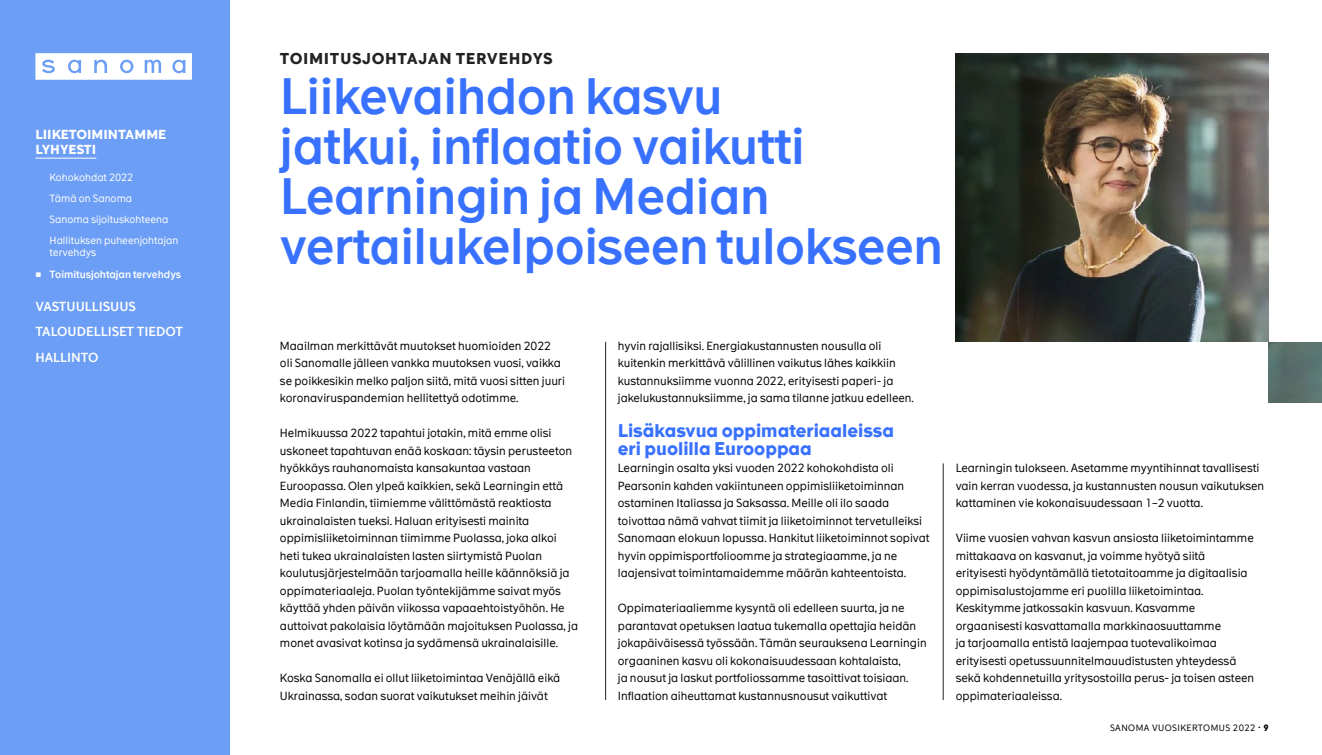
<style>
.page{position:relative;width:1322px;height:755px;background:#fff}
.page>*{position:absolute;margin:0;border:0;box-sizing:border-box;transform-origin:0 0}
.H2_not_in_TOC{font:600 48.75px/50px "The Message";letter-spacing:-.01em;color:#3971ff}
.t1{font:700 17.5px/17.5px "The Message";color:#3971ff}
.H2_smaller_first_lin{font:700 15px "The Message";letter-spacing:.04em;color:#222}
.t2{font:600 12.5px/25.4px "The Message";color:#fff}
.t3{font:700 12.5px/15px "The Message";color:#fff}
.Body_text{font:11.25px/17.5px "The Message";color:#000}
.t4{font:10px/20.9px "The Message";color:#fff}
.t5{font:600 10px "The Message";color:#fff}
.t6{font:8.75px "The Message";letter-spacing:.05em;color:#000}
.s1{font-family:"Arial";font-weight:400}
.s2{font-size:12.25px}
.s3{font-weight:700}
</style>
<div class="page">
<div style="left:0;top:0;width:230px;height:755px;background:#6c9ef5"></div>
<svg style="left:35px;top:53px;width:157px;height:27px;background:#e8f0fd"></svg>
<img style="left:1269px;top:342px;width:53px;height:60px">
<img style="left:956px;top:53px;width:313px;height:289px">
<hr style="left:605px;top:342px;width:1px;height:358px;background:#222">
<hr style="left:943px;top:463px;width:1px;height:237px;background:#222">
<hr style="left:35px;top:158px;width:61px;height:1px;background:#fff">
<p class="t3" style="left:35px;top:127px;width:132px">LIIKETOIMINTAMME<br>LYHYESTI</p>
<p class="t4" style="left:50px;top:167px;width:85px">Kohokohdat 2022<br>Tämä on Sanoma</p>
<p class="t4" style="left:50px;top:234px;width:130px;line-height:12px">Hallituksen puheenjohtajan tervehdys</p>
<p class="t4" style="left:50px;top:209px;width:120px">Sanoma sijoituskohteena</p>
<p class="t5" style="left:35px;top:268px;width:147px"><span class="s1">■</span> Toimitusjohtajan tervehdys</p>
<p class="t2" style="left:35px;top:294px;width:149px">VASTUULLISUUS<br>TALOUDELLISET TIEDOT<br>HALLINTO</p>
<h2 class="H2_smaller_first_lin" style="left:280px;top:49px;width:274px">TOIMITUSJOHTAJAN TERVEHDYS</h2>
<h1 class="H2_not_in_TOC" style="left:280px;top:72px;width:665px">Liikevaihdon kasvu<br>jatkui, inflaatio vaikutti<br>Learningin ja Median vertailukelpoiseen tulokseen</h1>
<p class="Body_text" style="left:280px;top:337px;width:287px">Maailman merkittävät muutokset huomioiden 2022 oli Sanomalle jälleen vankka muutoksen vuosi, vaikka se poikkesikin melko paljon siitä, mitä vuosi sitten juuri koronaviruspandemian hellitettyä odotimme.</p>
<p class="Body_text" style="left:280px;top:424px;width:299px">Helmikuussa 2022 tapahtui jotakin, mitä emme olisi uskoneet tapahtuvan enää koskaan: täysin perusteeton hyökkäys rauhanomaista kansakuntaa vastaan Euroopassa. Olen ylpeä kaikkien, sekä Learningin että Media Finlandin, tiimiemme välittömästä reaktiosta ukrainalaisten tueksi. Haluan erityisesti mainita oppimisliiketoiminnan tiimimme Puolassa, joka alkoi heti tukea ukrainalaisten lasten siirtymistä Puolan koulutusjärjestelmään tarjoamalla heille käännöksiä ja oppimateriaaleja. Puolan työntekijämme saivat myös käyttää yhden päivän viikossa vapaaehtoistyöhön. He auttoivat pakolaisia löytämään majoituksen Puolassa, ja monet avasivat kotinsa ja sydämensä ukrainalaisille.</p>
<p class="Body_text" style="left:280px;top:669px;width:282px">Koska Sanomalla ei ollut liiketoimintaa Venäjällä eikä<br>Ukrainassa, sodan suorat vaikutukset meihin jäivät</p>
<p class="Body_text" style="left:618px;top:337px;width:298px">hyvin rajallisiksi. Energiakustannusten nousulla oli kuitenkin merkittävä välillinen vaikutus lähes kaikkiin kustannuksiimme vuonna 2022, erityisesti paperi- ja jakelukustannuksiimme, ja sama tilanne jatkuu edelleen.</p>
<h3 class="t1" style="left:618px;top:422px;width:278px">Lisäkasvua oppimateriaaleissa eri puolilla Eurooppaa</h3>
<p class="Body_text" style="left:618px;top:459px;width:313px">Learningin osalta yksi vuoden 2022 kohokohdista oli Pearsonin kahden vakiintuneen oppimisliiketoiminnan ostaminen Italiassa ja Saksassa. Meille oli ilo saada toivottaa nämä vahvat tiimit ja liiketoiminnot tervetulleiksi Sanomaan elokuun lopussa. Hankitut liiketoiminnot sopivat hyvin oppimisportfolioomme ja strategiaamme, ja ne laajensivat toimintamaidemme määrän kahteentoista.</p>
<p class="Body_text" style="left:618px;top:599px;width:310px">Oppimateriaaliemme kysyntä oli edelleen suurta, ja ne parantavat opetuksen laatua tukemalla opettajia heidän jokapäiväisessä työssään. Tämän seurauksena Learningin orgaaninen kasvu oli kokonaisuudessaan kohtalaista,<br>ja nousut ja laskut portfoliossamme tasoittivat toisiaan.<br>Inflaation aiheuttamat kustannusnousut vaikuttivat</p>
<p class="Body_text" style="left:956px;top:459px;width:310px">Learningin tulokseen. Asetamme myyntihinnat tavallisesti vain kerran vuodessa, ja kustannusten nousun vaikutuksen kattaminen vie kokonaisuudessaan 1–2 vuotta.</p>
<p class="Body_text" style="left:956px;top:529px;width:300px">Viime vuosien vahvan kasvun ansiosta liiketoimintamme mittakaava on kasvanut, ja voimme hyötyä siitä erityisesti hyödyntämällä tietotaitoamme ja digitaalisia oppimisalustojamme eri puolilla liiketoimintaa.<br>Keskitymme jatkossakin kasvuun. Kasvamme orgaanisesti kasvattamalla markkinaosuuttamme<br>ja tarjoamalla entistä laajempaa tuotevalikoimaa erityisesti opetussuunnitelmauudistusten yhteydessä sekä kohdennetuilla yritysostoilla perus- ja toisen asteen oppimateriaaleissa.</p>
<p class="t6" style="left:1110px;top:722px;width:160px">SANOMA VUOSIKERTOMUS 2022 <span class="s2">∙</span> <span class="s3">9</span></p>
</div>
